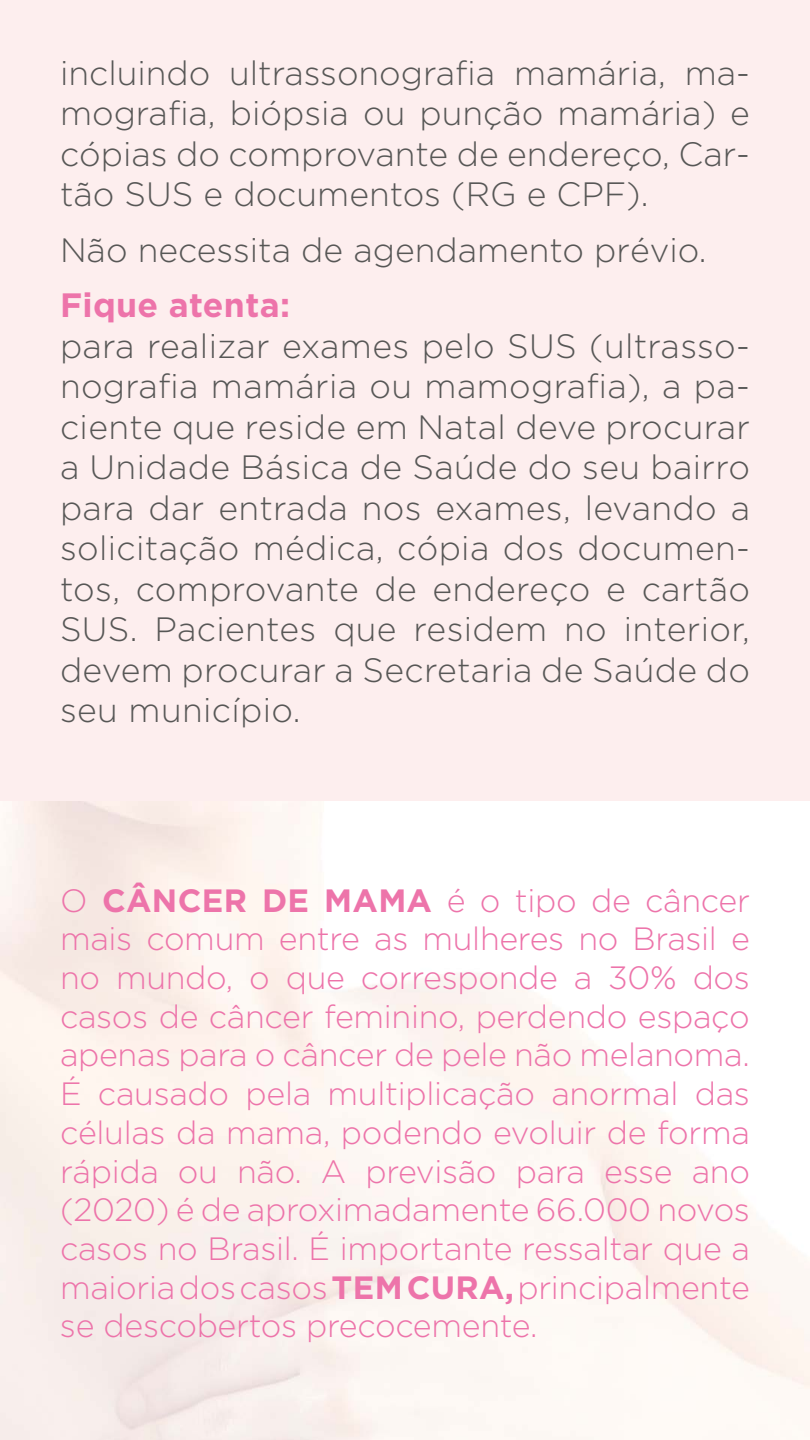
<style>
.page{position:relative;width:810px;height:1440px;background:#fff}
.page>*{position:absolute;margin:0;border:0;box-sizing:border-box;transform-origin:0 0}
.t1{font:300 33.75px/40.5px "Gotham Pro";color:#575756;text-align:justify}
.t2{font:700 33.75px "Gotham Pro";letter-spacing:.01em;color:#ed74aa}
.t3{font:300 32.25px/38.7px "Gotham Pro";letter-spacing:-.01em;color:#ed74aa;text-align:justify}
.s1{font-weight:700}
</style>
<div class="page">
<div style="left:0;top:0;width:810px;height:801px;background:#fdeeee"></div>
<p class="t1" style="left:60px;top:53px;width:692px">incluindo ultrassonografia mamária, ma&shy;mografia, biópsia ou punção mamária) e cópias do comprovante de endereço, Car&shy;tão SUS e documentos (RG e CPF).</p>
<p class="t1" style="left:60px;top:230px;width:648px">Não necessita de agendamento prévio.</p>
<p class="t2" style="left:60px;top:286px;width:232px">Fique atenta:</p>
<p class="t1" style="left:60px;top:326px;width:692px">para realizar exames pelo SUS (ultrasso&shy;nografia mamária ou mamografia), a pa&shy;ciente que reside em Natal deve procurar a Unidade Básica de Saúde do seu bairro para dar entrada nos exames, levando a solicitação médica, cópia dos documen&shy;tos, comprovante de endereço e cartão SUS. Pacientes que residem no interior, devem procurar a Secretaria de Saúde do seu município.</p>
<p class="t3" style="left:60px;top:881px;width:692px">O <span class="s1">CÂNCER DE MAMA</span> é o tipo de câncer mais comum entre as mulheres no Brasil e no mundo, o que corresponde a 30% dos casos de câncer feminino, perdendo espaço apenas para o câncer de pele não melanoma.<br>É causado pela multiplicação anormal das células da mama, podendo evoluir de forma rápida ou não. A previsão para esse ano (2020) é de aproximadamente 66.000 novos casos no Brasil. É importante ressaltar que a maioria dos casos <span class="s1">TEM CURA,</span> principalmente se descobertos precocemente.</p>
</div>
